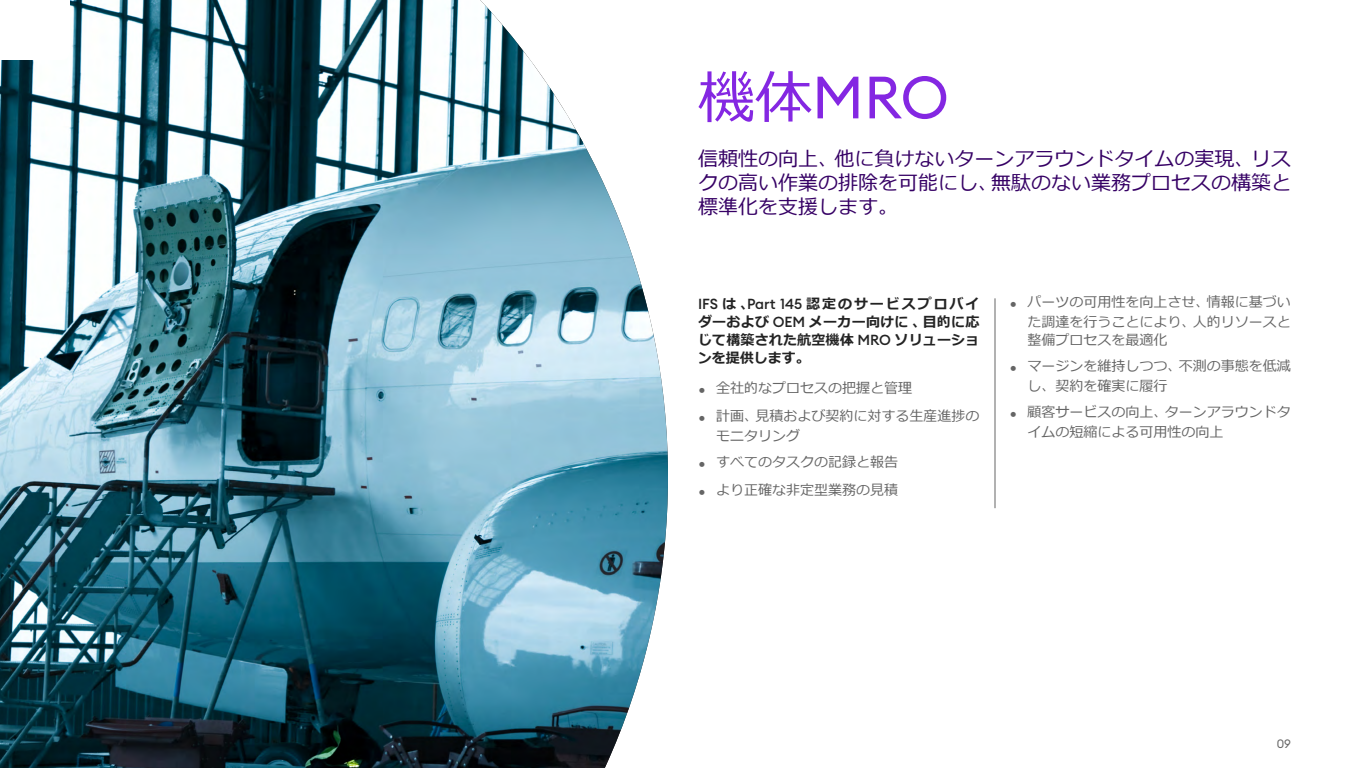
<style>
.page{position:relative;width:1366px;height:768px;background:#fff}
.page>*{position:absolute;margin:0;border:0;box-sizing:border-box;transform-origin:0 0}
.t1{font:58.7px "Euclid Circular A";color:#8427e2}
.t2{font:20px/24px "Meiryo";color:#360065;text-align:justify}
.t3{font:14px/20px "Meiryo";color:#656565}
.t4{font:700 14px/18px "Meiryo";letter-spacing:.015em;color:#232323;text-align:justify}
.t5{font:12px "Euclid Circular A";color:#656565}
.s1{font-family:"Meiryo";font-size:57px}
.s2{font-family:"Euclid Circular A";font-weight:500;font-size:14.4px}
.s3{font-family:"Euclid Circular A";font-size:18.5px}
</style>
<div class="page">
<img style="left:0;top:0;width:668px;height:768px">
<hr style="left:994px;top:298px;width:2px;height:210px;background:#656565">
<svg style="left:0;top:0;width:70px;height:60px"></svg>
<h1 class="t1" style="left:698px;top:60px;width:252px"><span class="s1">機体</span>MRO</h1>
<h2 class="t2" style="left:698px;top:148px;width:594px">信頼性の向上､他に負けないターンアラウンドタイムの実現､リスクの高い作業の排除を可能にし､無駄のない業務プロセスの構築と標準化を支援します。</h2>
<p class="t4" style="left:698px;top:295px;width:283px"><span class="s2">IFS</span> は､<span class="s2">Part 145</span> 認定のサービスプロバイダーおよび <span class="s2">OEM</span> メーカー向けに､目的に応じて構築された航空機体 <span class="s2">MRO</span> ソリューションを提供します。</p>
<p class="t3" style="left:698px;top:379px;width:215px"><span class="s3">•</span> 全社的なプロセスの把握と管理</p>
<p class="t3" style="left:716px;top:407px;width:265px;text-indent:-18px"><span class="s3">•</span> 計画､見積および契約に対する生産進捗のモニタリング</p>
<p class="t3" style="left:698px;top:453px;width:201px"><span class="s3">•</span> すべてのタスクの記録と報告</p>
<p class="t3" style="left:698px;top:481px;width:201px"><span class="s3">•</span> より正確な非定型業務の見積</p>
<p class="t3" style="left:1010px;top:293px;width:283px;text-align:right"><span class="s3">•</span> パーツの可用性を向上させ､情報に基づいた調達を行うことにより､人的リソースと</p>
<p class="t3" style="left:1028px;top:331px;width:141px">整備プロセスを最適化</p>
<p class="t3" style="left:1028px;top:357px;width:265px;text-indent:-18px"><span class="s3">•</span> マージンを維持しつつ､不測の事態を低減し､契約を確実に履行</p>
<p class="t3" style="left:1028px;top:403px;width:265px;text-indent:-18px"><span class="s3">•</span> 顧客サービスの向上､ターンアラウンドタイムの短縮による可用性の向上</p>
<p class="t5" style="left:1277px;top:736px;width:16px">09</p>
</div>
